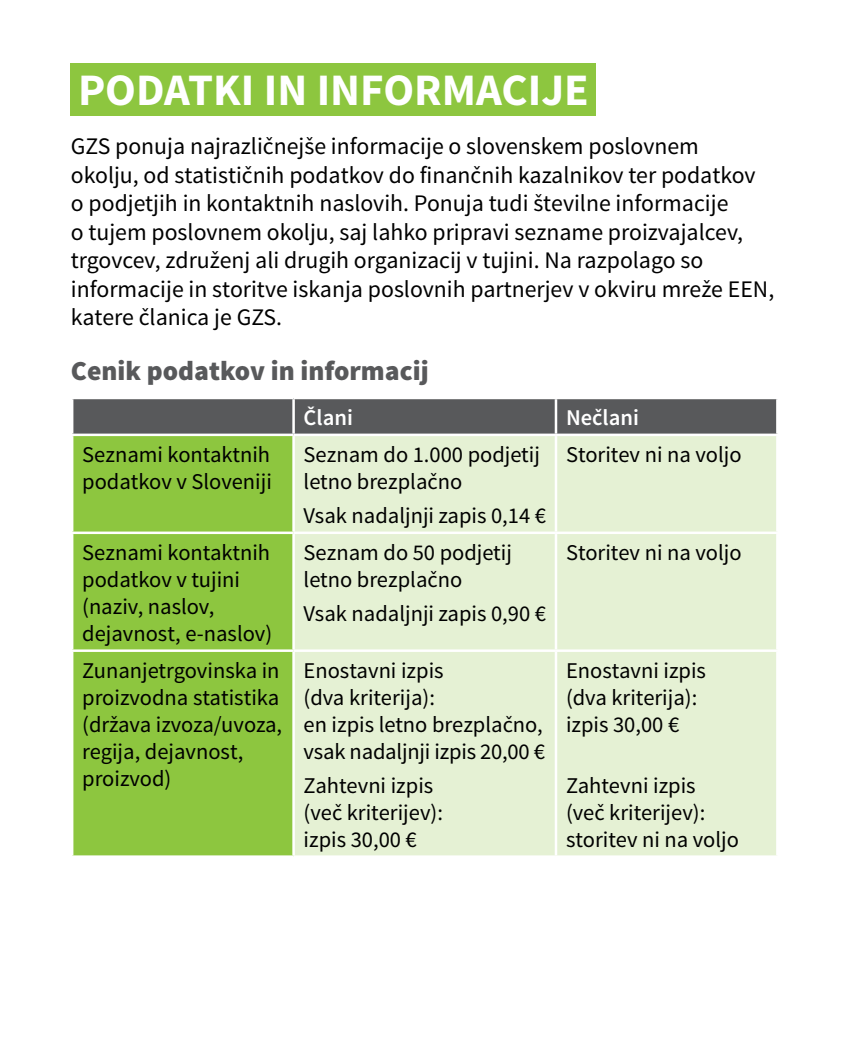
<style>
.page{position:relative;width:851px;height:1063px;background:#fff}
.page>*{position:absolute;margin:0;border:0;box-sizing:border-box;transform-origin:0 0}
.t1{font:700 45px "Source Sans Pro";color:#fff}
.t2{font:900 27.5px "Source Sans Pro";color:#58595b}
.t3{font:23.75px/28.5px "Source Sans Pro";color:#000}
.t4{font:22.5px/27px "Source Sans Pro";color:#000}
.t5{font:600 22.5px "Source Sans Pro";color:#fff}
</style>
<div class="page">
<div style="left:71px;top:64px;width:525px;height:52px;background:#8dc63f"></div>
<div style="left:72px;top:398px;width:221px;height:37px;background:#58595b"></div>
<div style="left:295px;top:399px;width:481px;height:35px;background:#58595b"></div>
<div style="left:73px;top:436px;width:219px;height:419px;background:#8dc63f"></div>
<div style="left:295px;top:436px;width:481px;height:419px;background:#e5f1d4"></div>
<hr style="left:554px;top:399px;width:3px;height:35px;background:#fff">
<hr style="left:554px;top:436px;width:3px;height:96px;background:#fff">
<hr style="left:71px;top:532px;width:222px;height:2px;background:#fff">
<hr style="left:293px;top:532px;width:263px;height:2px;background:#fff">
<hr style="left:556px;top:532px;width:222px;height:2px;background:#fff">
<hr style="left:554px;top:534px;width:3px;height:115px;background:#fff">
<hr style="left:71px;top:649px;width:222px;height:3px;background:#fff">
<hr style="left:293px;top:649px;width:263px;height:3px;background:#fff">
<hr style="left:556px;top:649px;width:222px;height:3px;background:#fff">
<hr style="left:554px;top:652px;width:3px;height:203px;background:#fff">
<hr style="left:71px;top:397px;width:222px;height:2px;background:#fff">
<hr style="left:71px;top:399px;width:2px;height:35px;background:#fff">
<hr style="left:292px;top:399px;width:3px;height:35px;background:#fff">
<hr style="left:71px;top:434px;width:222px;height:2px;background:#fff">
<h1 class="t1" style="left:78px;top:61px;width:512px">PODATKI IN INFORMACIJE</h1>
<p class="t3" style="left:71px;top:133px;width:704px">GZS ponuja najrazličnejše informacije o slovenskem poslovnem<br>okolju, od statističnih podatkov do finančnih kazalnikov ter podatkov o podjetjih in kontaktnih naslovih. Ponuja tudi številne informacije<br>o tujem poslovnem okolju, saj lahko pripravi sezname proizvajalcev, trgovcev, združenj ali drugih organizacij v tujini. Na razpolago so informacije in storitve iskanja poslovnih partnerjev v okviru mreže EEN, katere članica je GZS.</p>
<p class="t2" style="left:71px;top:353px;width:359px">Cenik podatkov in informacij</p>
<p class="t5" style="left:303px;top:403px;width:51px">Člani</p>
<p class="t5" style="left:566px;top:403px;width:74px">Nečlani</p>
<p class="t4" style="left:82px;top:441px;width:191px">Seznami kontaktnih podatkov v Sloveniji</p>
<p class="t4" style="left:303px;top:441px;width:238px">Seznam do 1.000 podjetij letno brezplačno</p>
<p class="t4" style="left:303px;top:502px;width:244px">Vsak nadaljnji zapis 0,14 €</p>
<p class="t4" style="left:566px;top:441px;width:177px">Storitev ni na voljo</p>
<p class="t4" style="left:82px;top:539px;width:191px">Seznami kontaktnih podatkov v tujini (naziv, naslov, dejavnost, e-naslov)</p>
<p class="t4" style="left:303px;top:539px;width:210px">Seznam do 50 podjetij letno brezplačno</p>
<p class="t4" style="left:303px;top:600px;width:244px">Vsak nadaljnji zapis 0,90 €</p>
<p class="t4" style="left:82px;top:657px;width:201px">Zunanjetrgovinska in proizvodna statistika (država izvoza/uvoza, regija, dejavnost, proizvod)</p>
<p class="t4" style="left:303px;top:657px;width:243px">Enostavni izpis<br>(dva kriterija):<br>en izpis letno brezplačno, vsak nadaljnji izpis 20,00 €</p>
<p class="t4" style="left:303px;top:772px;width:141px">Zahtevni izpis (več kriterijev): izpis 30,00 €</p>
<p class="t4" style="left:566px;top:539px;width:177px">Storitev ni na voljo</p>
<p class="t4" style="left:566px;top:657px;width:141px">Enostavni izpis (dva kriterija): izpis 30,00 €</p>
<p class="t4" style="left:566px;top:772px;width:174px">Zahtevni izpis (več kriterijev): storitev ni na voljo</p>
</div>
